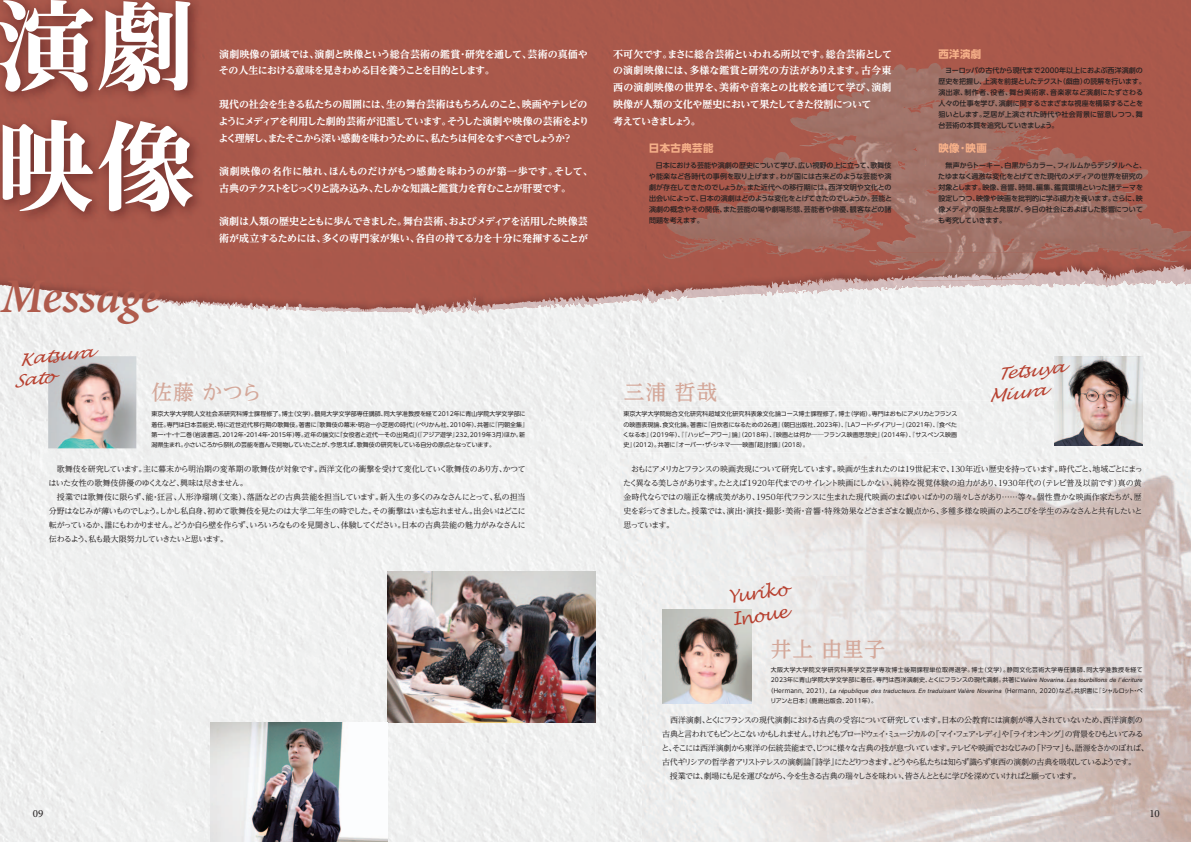
<style>
.page{position:relative;width:1191px;height:842px;background:#fff}
.page>*{position:absolute;margin:0;border:0;box-sizing:border-box;transform-origin:0 0}
.t1{font:100px/120px "Midashi Min Pro MA31 90 pv RKSJ H";color:#fff}
.t2{font:italic 600 48.5px "Minion Pro";letter-spacing:-.01em;color:#af5b4c}
.t3{font:20.8px "UD Reimin Pro Medium 90 pv RKSJ H";letter-spacing:.04em;color:#d4a89a}
.t4{font:italic 17.2px/22.5px "Lucida Handwriting";color:#b7402f}
.t5{font:italic 16.2px/21.1px "Lucida Handwriting";color:#b7402f;scale:1.06 1}
.t6{font:11px "Minion Pro";color:#231f20}
.t7{font:10.4px "UD Shin Go Pro Bold 90 pv RKSJ H";letter-spacing:.04em;color:#f6b089}
.t8{font:10px/16.8px "UD Reimin Pro Ex Bold 90 pv RKSJ H";letter-spacing:-.045em;color:#fff}
.t9{font:10px/16.8px "UD Reimin Pro Ex Bold 90 pv RKSJ H";letter-spacing:-.02em;color:#fff}
.t10{font:10px/16.8px "UD Reimin Pro Ex Bold 90 pv RKSJ H";letter-spacing:-.075em;color:#fff}
.t11{font:10px/16.8px "UD Reimin Pro Ex Bold 90 pv RKSJ H";letter-spacing:-.025em;color:#fff}
.t12{font:8px/14px "UD Reimin Pro Regular 90 pv RKSJ H";letter-spacing:-.06em;color:#231f20}
.t13{font:8px/14px "UD Reimin Pro Regular 90 pv RKSJ H";letter-spacing:-.11em;color:#231f20}
.t14{font:7px/11px "UD Shin Go Pro Medium 90 pv RKSJ H";color:#231f20}
.t15{font:6px/10.4px "UD Shin Go Pro Regular 90 pv RKSJ H";letter-spacing:.005em;color:#231f20}
.t16{font:6px/10.4px "UD Shin Go Pro Regular 90 pv RKSJ H";letter-spacing:.055em;color:#231f20}
.t17{font:italic 6px "Helvetica LT Std";letter-spacing:.025em;color:#231f20}
.t18{font:6px "UD Shin Go Pro Regular 90 pv RKSJ H";letter-spacing:.025em;color:#231f20}
.s1{font-family:"Helvetica LT Std";font-style:italic}
.s2{font-family:"UD Shin Go Pro Regular 90 pv RKSJ H";font-style:normal}
</style>
<div class="page">
<svg style="left:0;top:0;width:1191px;height:276px;background:#a75d50"></svg>
<svg style="left:0;top:276px;width:1191px;height:113px;fill:#eff0ef"></svg>
<img style="left:1108px;top:183px;width:83px;height:69px">
<img style="left:876px;top:214px;width:289px;height:38px">
<img style="left:1029px;top:252px;width:82px;height:28px">
<img style="left:822px;top:281px;width:179px;height:1px">
<img style="left:822px;top:274px;width:275px;height:7px">
<img style="left:832px;top:279px;width:275px;height:1px">
<img style="left:832px;top:273px;width:277px;height:6px">
<img style="left:908px;top:276px;width:212px;height:2px">
<svg style="left:1120px;top:274px;width:5px;height:3px"></svg>
<img style="left:1125px;top:273px;width:66px;height:1px">
<img style="left:1097px;top:280px;width:94px;height:36px">
<img style="left:912px;top:274px;width:60px;height:6px">
<img style="left:918px;top:277px;width:69px;height:1px">
<img style="left:914px;top:274px;width:192px;height:3px">
<img style="left:923px;top:276px;width:64px;height:1px">
<img style="left:903px;top:275px;width:217px;height:1px">
<svg style="left:987px;top:275px;width:24px;height:4px"></svg>
<svg style="left:1098px;top:274px;width:15px;height:2px"></svg>
<img style="left:951px;top:273px;width:61px;height:2px">
<img style="left:1045px;top:273px;width:80px;height:1px">
<img style="left:1059px;top:266px;width:132px;height:7px">
<img style="left:595px;top:290px;width:262px;height:22px">
<img style="left:0;top:283px;width:595px;height:559px">
<img style="left:595px;top:424px;width:13px;height:418px">
<div style="left:608px;top:400px;width:583px;height:69px;background:#eff1f0"></div>
<img style="left:608px;top:469px;width:34px;height:373px">
<img style="left:1130px;top:469px;width:61px;height:373px">
<img style="left:642px;top:575px;width:488px;height:267px">
<img style="left:388px;top:572px;width:207px;height:150px">
<img style="left:210px;top:722px;width:178px;height:120px">
<img style="left:48px;top:356px;width:88px;height:92px">
<img style="left:1054px;top:356px;width:89px;height:90px">
<img style="left:0;top:0;width:214px;height:243px">
<div style="left:620px;top:406px;width:340px;height:46px;background:#f1f2f2"></div>
<img style="left:620px;top:460px;width:524px;height:115px">
<img style="left:663px;top:610px;width:88px;height:93px">
<h1 class="t1" style="left:-4px;top:0;width:202px">演劇映像</h1>
<h2 class="t2" style="left:1px;top:267px;width:161px">Message</h2>
<p class="t8" style="left:219px;top:47px;width:370px">演劇映像の領域では、演劇と映像という総合芸術の鑑賞・研究を通して、芸術の真価やその人生における意味を見きわめる目を養うことを目的とします。</p>
<p class="t10" style="left:218px;top:97px;width:372px">現代の社会を生きる私たちの周囲には、生の舞台芸術はもちろんのこと、映画やテレビのようにメディアを利用した劇的芸術が氾濫しています。そうした演劇や映像の芸術をよりよく理解し、またそこから深い感動を味わうために、私たちは何をなすべきでしょうか？</p>
<p class="t11" style="left:219px;top:164px;width:375px">演劇映像の名作に触れ、ほんものだけがもつ感動を味わうのが第一歩です。そして、古典のテクストをじっくりと読み込み、たしかな知識と鑑賞力を育むことが肝要です。</p>
<p class="t8" style="left:219px;top:215px;width:370px">演劇は人類の歴史とともに歩んできました。舞台芸術、およびメディアを活用した映像芸術が成立するためには、多くの専門家が集い、各自の持てる力を十分に発揮することが</p>
<h3 class="t5" style="left:10px;top:350px;width:78px;text-indent:8px;rotate:-6deg">Katsura<br>Sato</h3>
<h3 class="t3" style="left:151px;top:385px;width:112px">佐藤 かつら</h3>
<p class="t15" style="left:151px;top:410px;width:378px">東京大学大学院人文社会系研究科博士課程修了。博士（文学）。鶴見大学文学部専任講師、同大学准教授を経て2012年に青山学院大学文学部に着任。専門は日本芸能史、特に近世近代移行期の歌舞伎。著書に『歌舞伎の幕末・明治―小芝居の時代』（ぺりかん社、2010年）、共著に『円朝全集』第一・十・十二巻（岩波書店、2012年・2014年・2015年）等。近年の論文に「女役者と近代―その出発点」（『アジア遊学』232，2019年3月）ほか。新潟県生まれ。小さいころから祭礼の芸能を喜んで見物していたことが、今思えば、歌舞伎の研究をしている自分の原点となっています。</p>
<p class="t12" style="left:48px;top:463px;width:479px">　歌舞伎を研究しています。主に幕末から明治期の変革期の歌舞伎が対象です。西洋文化の衝撃を受けて変化していく歌舞伎のあり方、かつてはいた女性の歌舞伎俳優のゆくえなど、興味は尽きません。<br>　授業では歌舞伎に限らず、能・狂言、人形浄瑠璃（文楽）、落語などの古典芸能を担当しています。新入生の多くのみなさんにとって、私の担当分野はなじみが薄いものでしょう。しかし私自身、初めて歌舞伎を見たのは大学二年生の時でした。その衝撃はいまも忘れません。出会いはどこに転がっているか、誰にもわかりません。どうか自ら壁を作らず、いろいろなものを見聞きし、体験してください。日本の古典芸能の魅力がみなさんに伝わるよう、私も最大限努力していきたいと思います。</p>
<p class="t9" style="left:613px;top:47px;width:280px">不可欠です。まさに総合芸術といわれる所以です。総合芸術としての演劇映像には、多様な鑑賞と研究の方法がありえます。古今東西の演劇映像の世界を、美術や音楽との比較を通じて学び、演劇映像が人類の文化や歴史において果たしてきた役割について<br>考えていきましょう。</p>
<p class="t14" style="left:649px;top:160px;width:245px;text-align:justify">　日本における芸能や演劇の歴史について学び、広い視野の上に立って、歌舞伎や能楽など各時代の事例を取り上げます。わが国には古来どのような芸能や演劇が存在してきたのでしょうか。また近代への移行期には、西洋文明や文化との出会いによって、日本の演劇はどのような変化をとげてきたのでしょうか。芸能と演劇の概念やその関係、また芸能の場や劇場形態、芸能者や俳優、観客などの諸問題を考えます。</p>
<h3 class="t7" style="left:649px;top:145px;width:66px">日本古典芸能</h3>
<h3 class="t7" style="left:938px;top:50px;width:44px">西洋演劇</h3>
<p class="t14" style="left:938px;top:66px;width:209px">　ヨーロッパの古代から現代まで2000年以上におよぶ西洋演劇の歴史を把握し、上演を前提としたテクスト（戯曲）の読解を行います。演出家、制作者、役者、舞台美術家、音楽家など演劇にたずさわる人々の仕事を学び、演劇に関するさまざまな視座を構築することを狙いとします。芝居が上演された時代や社会背景に留意しつつ、舞台芸術の本質を追究していきましょう。</p>
<h3 class="t7" style="left:938px;top:145px;width:50px">映像･映画</h3>
<p class="t14" style="left:938px;top:160px;width:209px">　無声からトーキー、白黒からカラー、フィルムからデジタルへと、たゆまなく過激な変化をとげてきた現代のメディアの世界を研究の対象とします。映像、音響、時間、編集、鑑賞環境といった諸テーマを設定しつつ、映像や映画を批判的に学ぶ眼力を養います。さらに、映像メディアの誕生と発展が、今日の社会におよぼした影響についても考究していきます。</p>
<h3 class="t5" style="left:985px;top:365px;width:75px;text-indent:11px;rotate:-6deg">Tetsuya<br>Miura</h3>
<h3 class="t3" style="left:623px;top:385px;width:95px">三浦 哲哉</h3>
<p class="t15" style="left:623px;top:410px;width:336px;text-align:justify">東京大学大学院総合文化研究科超域文化研究科表象文化論コース博士課程修了。博士（学術）。専門はおもにアメリカとフランスの映画表現論、食文化論。著書に『自炊者になるための26週』（朝日出版社、2023年）、『LAフード・ダイアリー』（2021年）、『食べたくなる本』（2019年）、『『ハッピーアワー』論』（2018年）、『映画とは何か──フランス映画思想史』（2014年）、『サスペンス映画史』（2012）。共著に『オーバー・ザ・シネマ――映画「超」討議』（2018）。</p>
<p class="t12" style="left:623px;top:463px;width:521px">　おもにアメリカとフランスの映画表現について研究しています。映画が生まれたのは19世紀末で、130年近い歴史を持っています。時代ごと、地域ごとにまったく異なる美しさがあります。たとえば1920年代までのサイレント映画にしかない、純粋な視覚体験の迫力があり、1930年代の（テレビ普及以前です）真の黄金時代ならではの端正な構成美があり、1950年代フランスに生まれた現代映画のまばゆいばかりの瑞々しさがあり……等々。個性豊かな映画作家たちが、歴史を彩ってきました。授業では、演出・演技・撮影・美術・音響・特殊効果などさまざまな観点から、多種多様な映画のよろこびを学生のみなさんと共有したいと思っています。</p>
<h3 class="t4" style="left:727px;top:586px;width:61px;rotate:-8deg">Yuriko<br>Inoue</h3>
<h3 class="t3" style="left:771px;top:641px;width:116px">井上 由里子</h3>
<p class="t16" style="left:771px;top:665px;width:373px">大阪大学大学院文学研究科美学文芸学専攻博士後期課程単位取得退学。博士（文学）。静岡文化芸術大学専任講師、同大学准教授を経て<br>2023年に青山学院大学文学部に着任。専門は西洋演劇史、とくにフランスの現代演劇。共著に<span class="s1">Valère Novarina. Les tourbillons de l’écriture</span></p>
<p class="t17" style="left:767px;top:687px;width:377px"><span class="s2">（Hermann, 2021）,</span> La république des traducteurs. En traduisant Valère Novarina<span class="s2">（Hermann, 2020）など。共訳書に『シャルロット・ペ</span></p>
<p class="t18" style="left:770px;top:699px;width:108px">リアンと日本』（鹿島出版会、2011年）。</p>
<p class="t13" style="left:661px;top:714px;width:489px">　西洋演劇、とくにフランスの現代演劇における古典の受容について研究しています。日本の公教育には演劇が導入されていないため、西洋演劇の古典と言われてもピンとこないかもしれません。けれどもブロードウェイ・ミュージカルの『マイ・フェア・レディ』や『ライオンキング』の背景をひもといてみると、そこには西洋演劇から東洋の伝統芸能まで、じつに様々な古典の技が息づいています。テレビや映画でおなじみの「ドラマ」も、語源をさかのぼれば、古代ギリシアの哲学者アリストテレスの演劇論『詩学』にたどりつきます。どうやら私たちは知らず識らず東西の演劇の古典を吸収しているようです。<br>　授業では、劇場にも足を運びながら、今を生きる古典の瑞々しさを味わい、皆さんとともに学びを深めていければと願っています。</p>
<h3 class="t6" style="left:33px;top:807px;width:12px">09</h3>
<h3 class="t6" style="left:1149px;top:807px;width:12px">10</h3>
</div>
